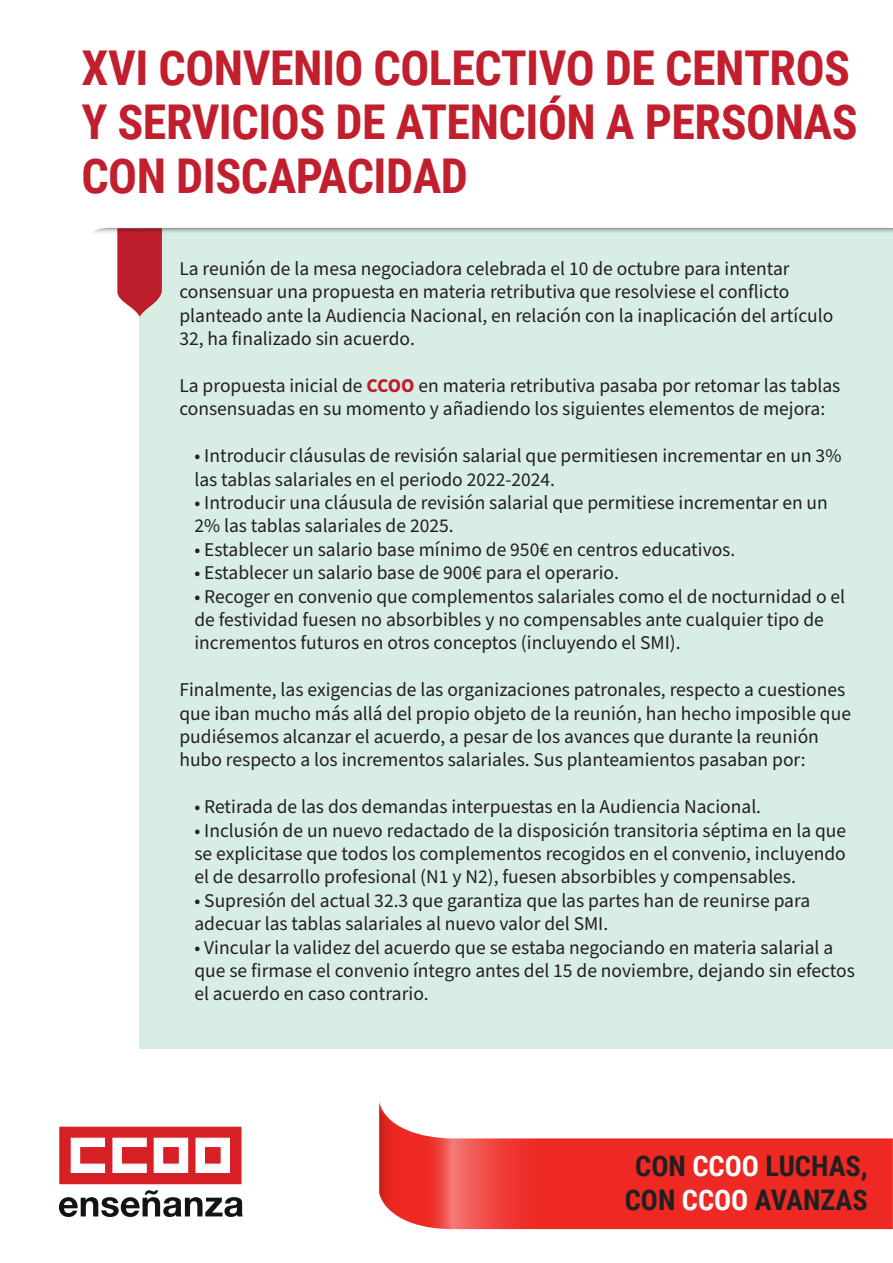
<style>
.page{position:relative;width:893px;height:1263px;background:#fff}
.page>*{position:absolute;margin:0;border:0;box-sizing:border-box;transform-origin:0 0}
.t1{font:700 48px/54px "Roboto Condensed";letter-spacing:-.01em;color:#c11f2e}
.t2{font:700 28.35px/34px "Roboto Condensed";color:#231f20;text-align:center}
.t3{font:19.5px/23.4px "Source Sans Pro";color:#231f20}
.s1{font-weight:700;color:#be1d2c}
.s2{color:#fff}
</style>
<div class="page">
<div style="left:567px;top:1138px;width:326px;height:91px;background:#ee2823"></div>
<svg style="left:379px;top:1102px;width:188px;height:127px"></svg>
<div style="left:140px;top:228px;width:753px;height:821px;background:#d8eee5"></div>
<svg style="left:93px;top:228px;width:800px;height:89px"></svg>
<div style="left:57px;top:1124px;width:187px;height:63px;background:#d71f26;border:2px solid #fff"></div>
<svg style="left:70px;top:1137px;width:35px;height:36px"></svg>
<svg style="left:112px;top:1137px;width:35px;height:36px"></svg>
<svg style="left:153px;top:1137px;width:36px;height:36px"></svg>
<svg style="left:195px;top:1137px;width:35px;height:36px"></svg>
<svg style="left:59px;top:1190px;width:184px;height:27px"></svg>
<h1 class="t1" style="left:81px;top:39px;width:778px">XVI CONVENIO COLECTIVO DE CENTROS<br>Y SERVICIOS DE ATENCIÓN A PERSONAS<br>CON DISCAPACIDAD</h1>
<p class="t3" style="left:179px;top:257px;width:655px">La reunión de la mesa negociadora celebrada el 10 de octubre para intentar consensuar una propuesta en materia retributiva que resolviese el conflicto planteado ante la Audiencia Nacional, en relación con la inaplicación del artículo 32, ha finalizado sin acuerdo.</p>
<p class="t3" style="left:179px;top:374px;width:662px">La propuesta inicial de <span class="s1">CCOO</span> en materia retributiva pasaba por retomar las tablas consensuadas en su momento y añadiendo los siguientes elementos de mejora:</p>
<p class="t3" style="left:194px;top:445px;width:648px">• Introducir cláusulas de revisión salarial que permitiesen incrementar en un 3% las tablas salariales en el periodo 2022-2024.</p>
<p class="t3" style="left:194px;top:491px;width:635px">• Introducir una cláusula de revisión salarial que permitiese incrementar en un<br>2% las tablas salariales de 2025.</p>
<p class="t3" style="left:194px;top:538px;width:542px">• Establecer un salario base mínimo de 950€ en centros educativos.</p>
<p class="t3" style="left:194px;top:562px;width:426px">• Establecer un salario base de 900€ para el operario.</p>
<p class="t3" style="left:194px;top:585px;width:652px">• Recoger en convenio que complementos salariales como el de nocturnidad o el de festividad fuesen no absorbibles y no compensables ante cualquier tipo de incrementos futuros en otros conceptos (incluyendo el SMI).</p>
<p class="t3" style="left:179px;top:679px;width:673px">Finalmente, las exigencias de las organizaciones patronales, respecto a cuestiones que iban mucho más allá del propio objeto de la reunión, han hecho imposible que pudiésemos alcanzar el acuerdo, a pesar de los avances que durante la reunión hubo respecto a los incrementos salariales. Sus planteamientos pasaban por:</p>
<p class="t3" style="left:194px;top:796px;width:568px">• Retirada de las dos demandas interpuestas en la Audiencia Nacional.</p>
<p class="t3" style="left:194px;top:819px;width:653px;text-align:justify">• Inclusión de un nuevo redactado de la disposición transitoria séptima en la que se explicitase que todos los complementos recogidos en el convenio, incluyendo el de desarrollo profesional (N1 y N2), fuesen absorbibles y compensables.</p>
<p class="t3" style="left:194px;top:889px;width:617px">• Supresión del actual 32.3 que garantiza que las partes han de reunirse para adecuar las tablas salariales al nuevo valor del SMI.</p>
<p class="t3" style="left:194px;top:936px;width:662px">• Vincular la validez del acuerdo que se estaba negociando en materia salarial a que se firmase el convenio íntegro antes del 15 de noviembre, dejando sin efectos el acuerdo en caso contrario.</p>
<h2 class="t2" style="left:625px;top:1148px;width:245px">CON <span class="s2">CCOO</span> LUCHAS,<br>CON <span class="s2">CCOO</span> AVANZAS</h2>
</div>
